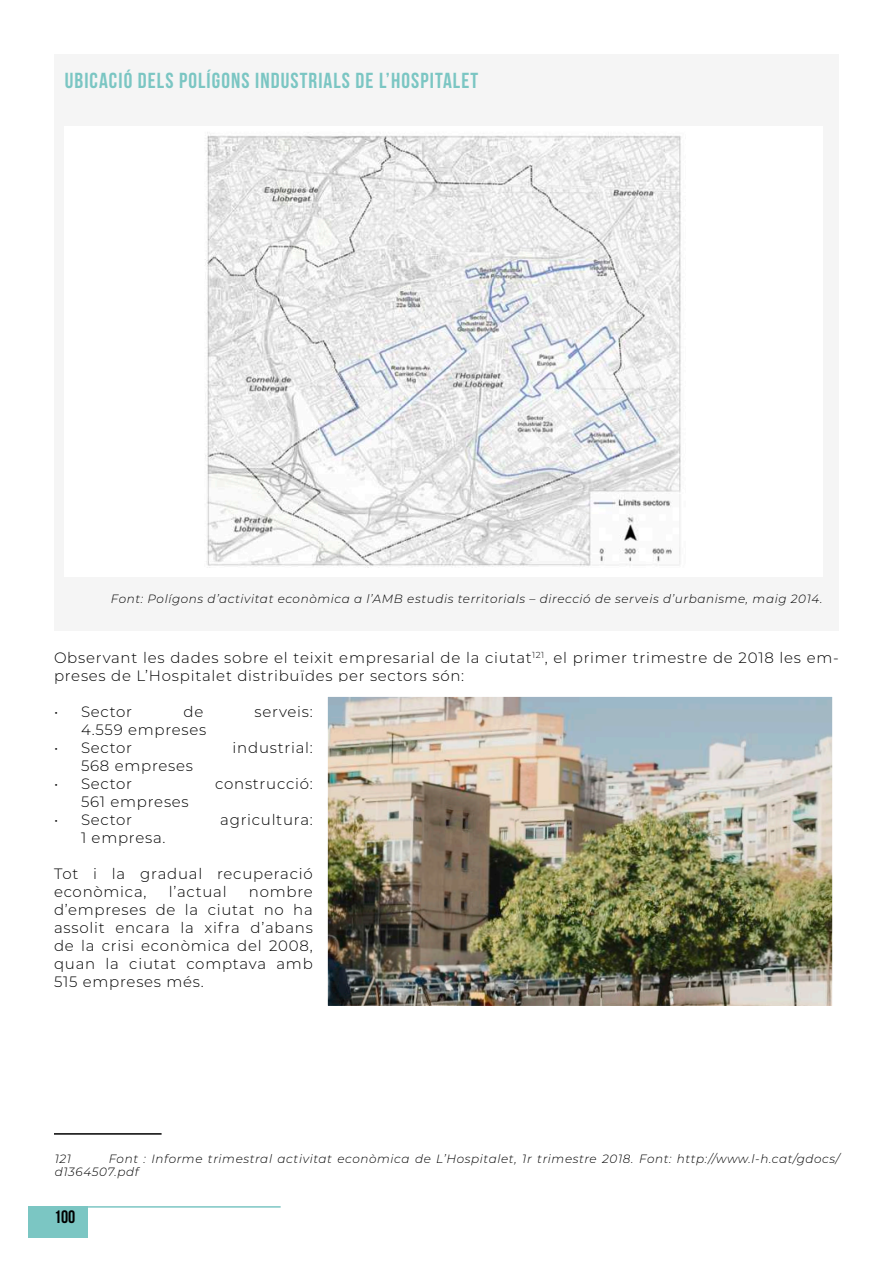
<style>
.page{position:relative;width:893px;height:1263px;background:#fff}
.page>*{position:absolute;margin:0;border:0;box-sizing:border-box;transform-origin:0 0}
.t1{font:700 21.75px "Bebas Neue";letter-spacing:.05em;color:#7bc6c3}
.t2{font:700 18px "Bebas Neue";color:#000}
.t3{font:300 15px/18px "Montserrat";letter-spacing:.05em;color:#000}
.t4{font:italic 300 12px/13.5px "Montserrat";letter-spacing:.05em;color:#000}
</style>
<div class="page">
<div style="left:29px;top:1206px;width:59px;height:31px;background:#7bc6c3"></div>
<hr style="left:29px;top:1206px;width:252px;height:2px;background:#7bc6c3">
<img style="left:207px;top:136px;width:474px;height:430px">
<hr style="left:54px;top:1133px;width:108px;height:2px;background:#000">
<img style="left:329px;top:698px;width:502px;height:307px">
<h1 class="t1" style="left:65px;top:69px;width:415px">UBICACIÓ DELS POLÍGONS INDUSTRIALS DE L’HOSPITALET</h1>
<p class="t4" style="left:111px;top:591px;width:713px">Font: Polígons d’activitat econòmica a l’AMB estudis territorials – direcció de serveis d’urbanisme, maig 2014.</p>
<p class="t3" style="left:54px;top:648px;width:786px">Observant les dades sobre el teixit empresarial de la ciutat<sup>121</sup>, el primer trimestre de 2018 les em&shy;preses de L’Hospitalet distribuïdes per sectors són:</p>
<p class="t3" style="left:54px;top:702px;width:80px">• Sector</p>
<p class="t3" style="left:183px;top:702px;width:21px">de</p>
<p class="t3" style="left:255px;top:702px;width:60px">serveis:</p>
<p class="t3" style="left:81px;top:720px;width:127px">4.559 empreses</p>
<p class="t3" style="left:54px;top:738px;width:80px">• Sector</p>
<p class="t3" style="left:233px;top:738px;width:82px">industrial:</p>
<p class="t3" style="left:81px;top:756px;width:113px">568 empreses</p>
<p class="t3" style="left:54px;top:774px;width:80px">• Sector</p>
<p class="t3" style="left:215px;top:774px;width:99px">construcció:</p>
<p class="t3" style="left:81px;top:792px;width:109px">561 empreses</p>
<p class="t3" style="left:54px;top:810px;width:80px">• Sector</p>
<p class="t3" style="left:220px;top:810px;width:94px">agricultura:</p>
<p class="t3" style="left:81px;top:828px;width:86px">1 empresa.</p>
<p class="t3" style="left:54px;top:864px;width:260px">Tot i la gradual recuperació econòmica,</p>
<p class="t3" style="left:169px;top:882px;width:59px">l’actual</p>
<p class="t3" style="left:54px;top:882px;width:260px;text-align:justify;text-indent:195px">nombre d’empreses de la ciutat no ha assolit encara la xifra d’abans de la crisi econòmica del 2008, quan la ciutat comptava amb 515 empreses més.</p>
<p class="t4" style="left:55px;top:1151px;width:786px;text-indent:54px">Font : Informe trimestral activitat econòmica de L’Hospitalet, 1r trimestre 2018. Font: http://www.l-h.cat/gdocs/ d1364507.pdf</p>
<p class="t4" style="left:55px;top:1151px;width:18px">121</p>
<p class="t2" style="left:54px;top:1207px;width:23px">100</p>
</div>
